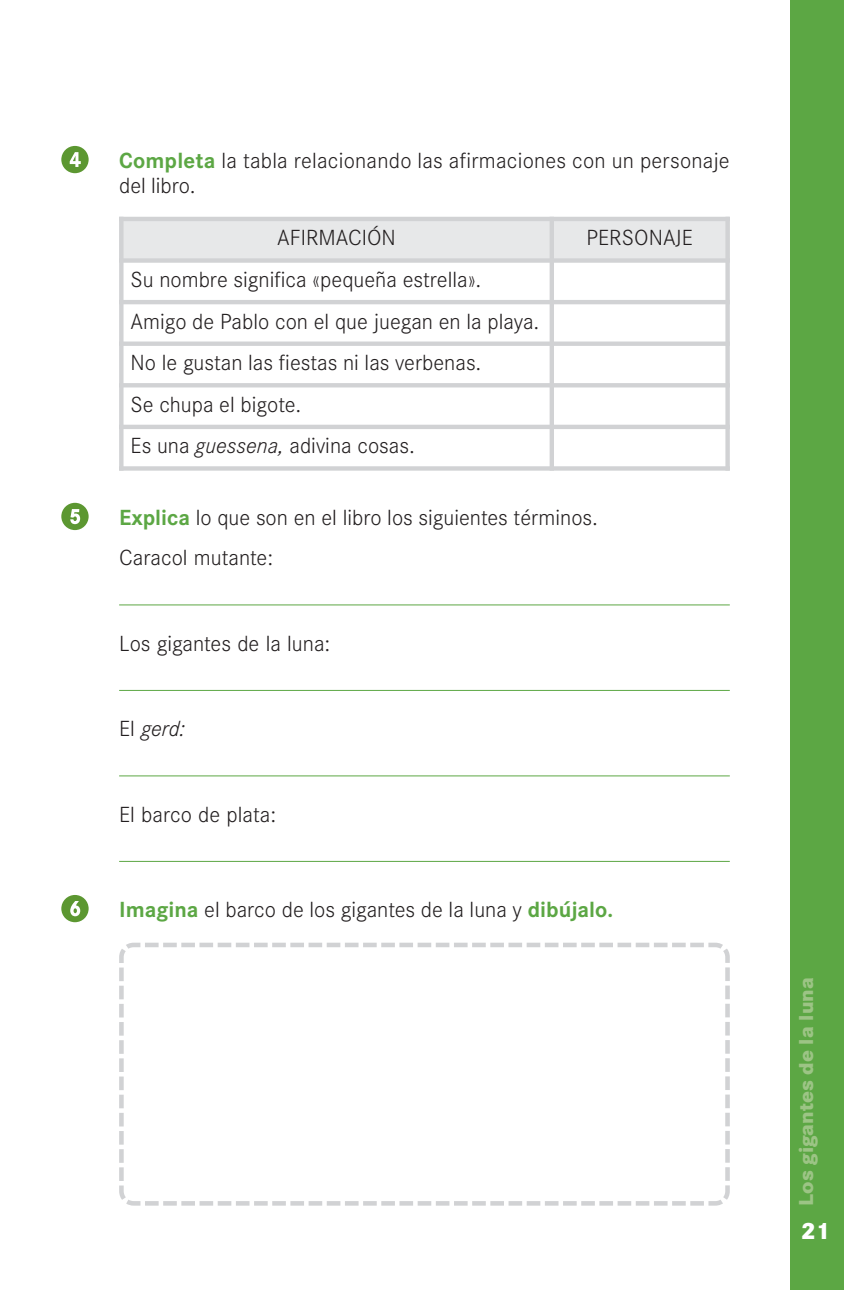
<style>
.page{position:relative;width:844px;height:1290px;background:#fff}
.page>*{position:absolute;margin:0;border:0;box-sizing:border-box;transform-origin:0 0}
.t1{font:800 24.5px "Corporate S";color:#fff}
.t2{font:300 22.75px/41.6px "Corporate S";color:#231f20}
.t3{font:italic 300 22.75px "Corporate S";color:#231f20}
.t4{font:800 21px "Corporate S";color:#9cc485}
.s1{font-weight:700;color:#5ca744}
.s2{font-style:italic}
.s3{font-style:normal}
</style>
<div class="page">
<div style="left:789px;top:0;width:54px;height:1290px;background:#5ca744"></div>
<svg style="left:61px;top:146px;width:28px;height:27px"></svg>
<svg style="left:61px;top:895px;width:28px;height:27px"></svg>
<hr style="left:119px;top:861px;width:610px;height:1px;background:#5ca744">
<hr style="left:119px;top:775px;width:610px;height:1px;background:#5ca744">
<hr style="left:119px;top:690px;width:610px;height:1px;background:#5ca744">
<hr style="left:119px;top:604px;width:610px;height:1px;background:#5ca744">
<svg style="left:61px;top:503px;width:28px;height:27px"></svg>
<div style="left:119px;top:217px;width:432px;height:43px;background:#e7e8e9"></div>
<div style="left:551px;top:217px;width:178px;height:43px;background:#e7e8e9"></div>
<hr style="left:119px;top:217px;width:4px;height:254px;background:#d1d2d4">
<div style="left:549px;top:217px;width:5px;height:254px;background:#d1d2d4"></div>
<svg style="left:725px;top:221px;width:4px;height:245px"></svg>
<hr style="left:119px;top:217px;width:610px;height:4px;background:#d1d2d4">
<div style="left:119px;top:258px;width:610px;height:5px;background:#d1d2d4"></div>
<hr style="left:119px;top:300px;width:610px;height:4px;background:#d1d2d4">
<div style="left:119px;top:341px;width:610px;height:5px;background:#d1d2d4"></div>
<hr style="left:119px;top:383px;width:610px;height:4px;background:#d1d2d4">
<hr style="left:119px;top:425px;width:610px;height:4px;background:#d1d2d4">
<div style="left:119px;top:466px;width:610px;height:5px;background:#d1d2d4"></div>
<svg style="left:119px;top:942px;width:611px;height:264px"></svg>
<svg style="left:121px;top:1195px;width:24px;height:11px"></svg>
<p class="t2" style="left:119px;top:147px;width:612px;line-height:25.4px"><span class="s1">Completa</span> la tabla relacionando las afirmaciones con un personaje del libro.</p>
<p class="t2" style="left:277px;top:217px;width:120px">AFIRMACIÓN</p>
<p class="t2" style="left:586px;top:217px;width:108px">PERSONAJE</p>
<p class="t2" style="left:130px;top:258px;width:410px">Su nombre significa «pequeña estrella».<br>Amigo de Pablo con el que juegan en la playa.<br>No le gustan las fiestas ni las verbenas.<br>Se chupa el bigote.<br>Es una <span class="s2">guessena,</span> adivina cosas.</p>
<p class="t2" style="left:119px;top:497px;width:480px;line-height:40.2px"><span class="s1">Explica</span> lo que son en el libro los siguientes términos.<br>Caracol mutante:</p>
<p class="t2" style="left:119px;top:622px;width:213px">Los gigantes de la luna:</p>
<p class="t3" style="left:119px;top:715px;width:68px"><span class="s3">El</span> gerd:</p>
<p class="t2" style="left:119px;top:793px;width:158px">El barco de plata:</p>
<p class="t2" style="left:119px;top:888px;width:495px"><span class="s1">Imagina</span> el barco de los gigantes de la luna y <span class="s1">dibújalo.</span></p>
<p class="t4" style="left:793px;top:1205px;width:230px;rotate:-90deg">Los gigantes de la luna</p>
<p class="t1" style="left:800px;top:1216px;width:32px">21</p>
</div>
